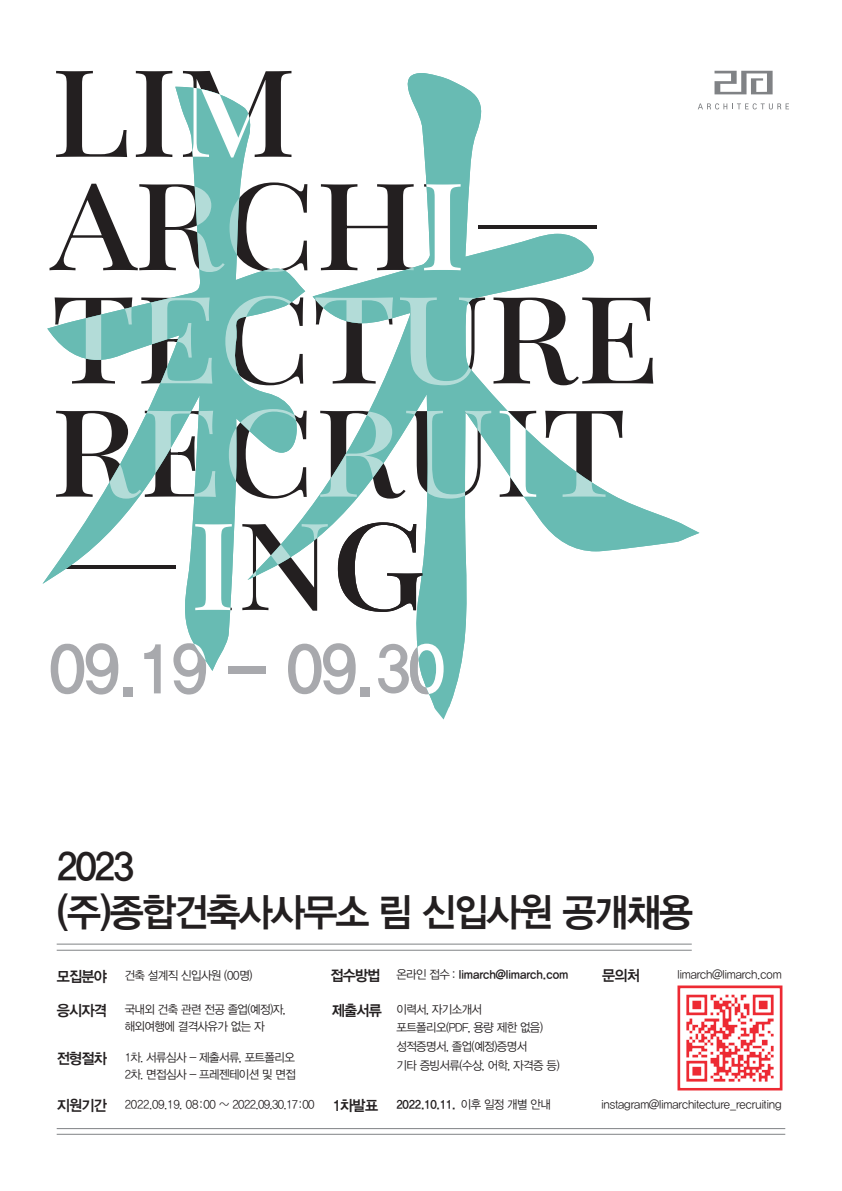
<style>
.page{position:relative;width:842px;height:1191px;background:#fff}
.page>*{position:absolute;margin:0;border:0;box-sizing:border-box;transform-origin:0 0}
.t1{font:64.9px "YDIYGO340";color:#a8a9ad;scale:.95 1}
.t2{font:39px/46.8px "YDIYGO340";letter-spacing:-.05em;color:#231f20;scale:.95 1}
.t3{font:15px "YDIYGO340";letter-spacing:-.05em;color:#231f20;scale:.95 1}
.t4{font:12px/18.7px "YDIYGO320";letter-spacing:-.05em;color:#231f20;scale:.95 1}
.t5{font:12px "YDIYGO320";color:#231f20;scale:.95 1}
.t6{font:12px "YDIYGO340";color:#231f20;scale:.95 1}
.s1{font-family:"YDIYGO340";font-size:15px}
.s2{font-family:"YDIYGO320"}
.s3{font-size:15px}
</style>
<div class="page">
<hr style="left:57px;top:943px;width:635px;height:1px;background:#808285">
<hr style="left:57px;top:949px;width:635px;height:1px;background:#808285">
<hr style="left:57px;top:1128px;width:728px;height:1px;background:#808285">
<hr style="left:57px;top:1133px;width:728px;height:1px;background:#808285">
<div style="left:123px;top:687px;width:10px;height:9px;background:#a8a9ad"></div>
<div style="left:228px;top:666px;width:38px;height:7px;background:#a8a9ad"></div>
<svg style="left:154px;top:671px;width:7px;height:22px"></svg>
<svg style="left:56px;top:71px;width:37px;height:16px"></svg>
<svg style="left:136px;top:71px;width:36px;height:16px"></svg>
<svg style="left:247px;top:73px;width:452px;height:646px"></svg>
<svg style="left:43px;top:87px;width:262px;height:584px"></svg>
<svg style="left:410px;top:643px;width:34px;height:51px"></svg>
<img style="left:618px;top:943px;width:168px;height:192px">
<svg style="left:500px;top:411px;width:36px;height:86px"></svg>
<svg style="left:424px;top:184px;width:37px;height:86px"></svg>
<svg style="left:321px;top:184px;width:93px;height:86px"></svg>
<svg style="left:141px;top:297px;width:71px;height:86px;background:#7fb6b1"></svg>
<svg style="left:183px;top:71px;width:108px;height:86px"></svg>
<svg style="left:173px;top:643px;width:33px;height:51px"></svg>
<svg style="left:338px;top:522px;width:85px;height:90px"></svg>
<svg style="left:545px;top:411px;width:78px;height:86px"></svg>
<svg style="left:320px;top:411px;width:171px;height:87px"></svg>
<svg style="left:400px;top:297px;width:85px;height:88px"></svg>
<svg style="left:315px;top:297px;width:78px;height:86px"></svg>
<svg style="left:229px;top:409px;width:78px;height:89px"></svg>
<svg style="left:56px;top:411px;width:160px;height:87px"></svg>
<svg style="left:225px;top:296px;width:78px;height:89px"></svg>
<svg style="left:55px;top:297px;width:77px;height:86px"></svg>
<svg style="left:50px;top:182px;width:257px;height:90px"></svg>
<svg style="left:242px;top:524px;width:86px;height:86px"></svg>
<svg style="left:51px;top:639px;width:67px;height:55px"></svg>
<svg style="left:195px;top:524px;width:37px;height:86px"></svg>
<svg style="left:698px;top:103px;width:91px;height:6px"></svg>
<svg style="left:714px;top:71px;width:59px;height:23px"></svg>
<h1 class="t1" style="left:376px;top:631px;width:38px">3</h1>
<h2 class="t2" style="left:57px;top:842px;width:671px">2023<br>(주)종합건축사사무소 림 신입사원 공개채용</h2>
<p class="t4" style="left:125px;top:965px;width:136px">건축 설계직 신입사원 (00명)</p>
<p class="t4" style="left:125px;top:1000px;width:171px;line-height:17px;text-indent:-68px"><span class="s1">응시자격</span> 국내외 건축 관련 전공 졸업(예정)자, 해외여행에 결격사유가 없는 자</p>
<p class="t6" style="left:396px;top:967px;width:183px"><span class="s2">온라인 접수 :</span> limarch@limarch.com</p>
<p class="t3" style="left:330px;top:967px;width:54px">접수방법</p>
<p class="t5" style="left:677px;top:967px;width:111px">limarch@limarch.com</p>
<p class="t3" style="left:602px;top:967px;width:41px">문의처</p>
<p class="t3" style="left:57px;top:967px;width:54px">모집분야</p>
<p class="t3" style="left:332px;top:1001px;width:54px">제출서류</p>
<p class="t4" style="left:396px;top:1000px;width:173px">이력서, 자기소개서<br>포트폴리오(PDF, 용량 제한 없음) 성적증명서, 졸업(예정)증명서<br>기타 증빙서류(수상, 어학, 자격증 등)</p>
<p class="t6" style="left:333px;top:1097px;width:231px"><span class="s3">1차발표</span> 2022.10.11. <span class="s2">이후 일정 개별 안내</span></p>
<p class="t4" style="left:125px;top:1049px;width:182px;line-height:17px">1차. 서류심사 - 제출서류, 포트폴리오<br>2차. 면접심사 - 프레젠테이션 및 면접</p>
<p class="t4" style="left:125px;top:1095px;width:201px">2022.09.19. 08:00 ~ 2022.09.30.17:00</p>
<p class="t3" style="left:57px;top:1050px;width:54px">전형절차</p>
<p class="t3" style="left:57px;top:1097px;width:54px">지원기간</p>
<p class="t5" style="left:601px;top:1097px;width:191px">instagram@limarchitecture_recruiting</p>
</div>
